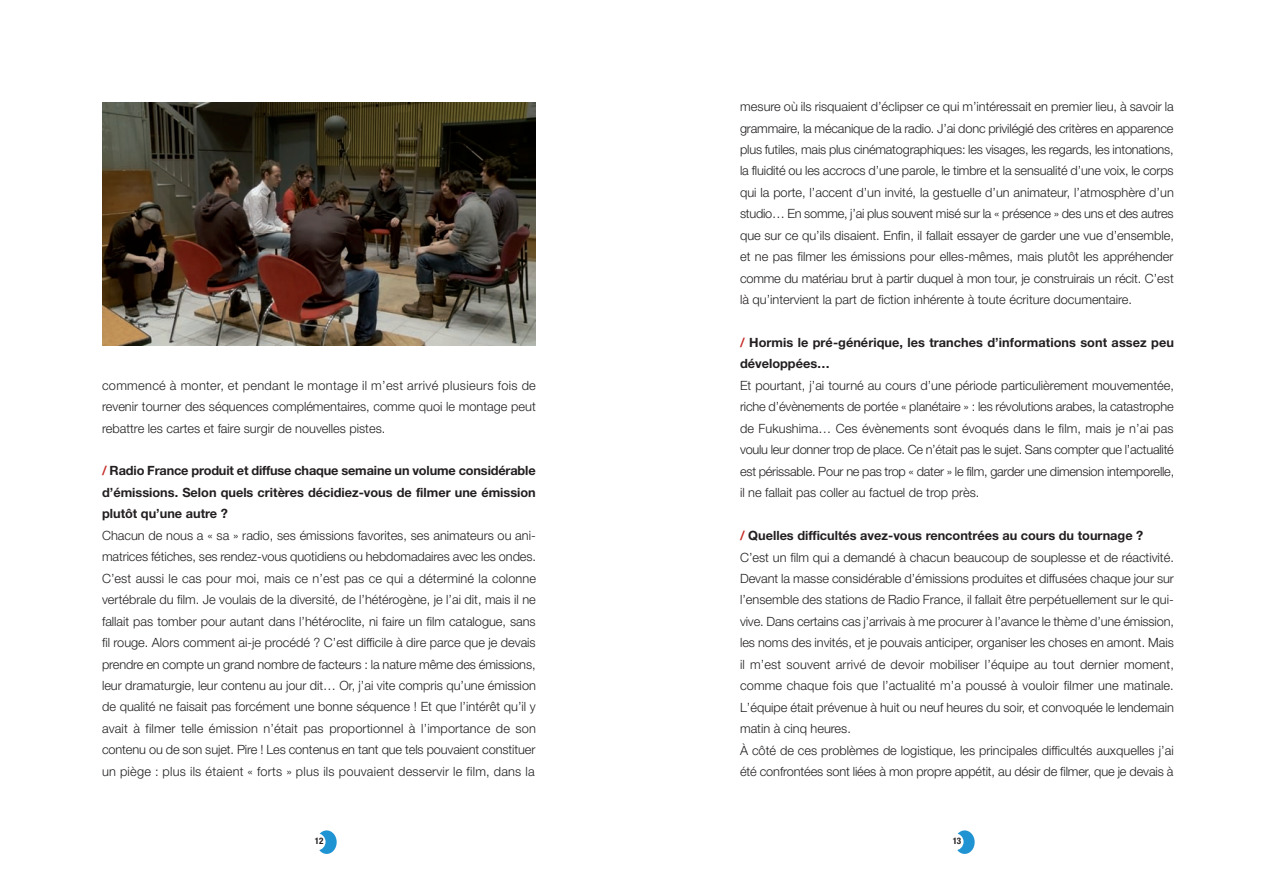
<style>
.page{position:relative;width:1276px;height:893px;background:#fff}
.page>*{position:absolute;margin:0;border:0;box-sizing:border-box;transform-origin:0 0}
.t1{font:300 12.75px/21.5px "Helvetica Neue";color:#231f20;text-align:justify}
.t2{font:700 12.75px/21.5px "Helvetica Neue";color:#231f20;text-align:justify}
.t3{font:700 condensed 9px "Helvetica Neue";color:#231f20}
.s1{color:#c42925}
.s2{font-weight:700;color:#c42925}
.s3{font-weight:700}
</style>
<div class="page">
<img style="left:102px;top:102px;width:434px;height:243px">
<div style="left:317px;top:830px;width:20px;height:24px;background:#2094d2;border-radius:50%"></div>
<div style="left:308px;top:833px;width:17px;height:17px;background:#fff;border-radius:50%"></div>
<div style="left:954px;top:830px;width:20px;height:24px;background:#2094d2;border-radius:50%"></div>
<div style="left:946px;top:833px;width:17px;height:17px;background:#fff;border-radius:50%"></div>
<p class="t1" style="left:102px;top:376px;width:435px">commencé à monter, et pendant le montage il m’est arrivé plusieurs fois de revenir tourner des séquences complémentaires, comme quoi le montage peut rebattre les cartes et faire surgir de nouvelles pistes.</p>
<p class="t2" style="left:102px;top:461px;width:435px"><span class="s1">/</span> Radio France produit et diffuse chaque semaine un volume considérable d’émissions. Selon quels critères décidiez-vous de filmer une émission plutôt qu’une autre ?</p>
<p class="t1" style="left:102px;top:526px;width:435px">Chacun de nous a « sa » radio, ses émissions favorites, ses animateurs ou ani&shy;matrices fétiches, ses rendez-vous quotidiens ou hebdomadaires avec les ondes.<br>C’est aussi le cas pour moi, mais ce n’est pas ce qui a déterminé la colonne vertébrale du film. Je voulais de la diversité, de l’hétérogène, je l’ai dit, mais il ne fallait pas tomber pour autant dans l’hétéroclite, ni faire un film catalogue, sans fil rouge. Alors comment ai-je procédé ? C’est difficile à dire parce que je devais prendre en compte un grand nombre de facteurs : la nature même des émissions, leur dramaturgie, leur contenu au jour dit… Or, j’ai vite compris qu’une émission de qualité ne faisait pas forcément une bonne séquence ! Et que l’intérêt qu’il y avait à filmer telle émission n’était pas proportionnel à l’importance de son contenu ou de son sujet. Pire ! Les contenus en tant que tels pouvaient constituer un piège : plus ils étaient « forts » plus ils pouvaient desservir le film, dans la</p>
<p class="t1" style="left:740px;top:97px;width:435px">mesure où ils risquaient d’éclipser ce qui m’intéressait en premier lieu, à savoir la grammaire, la mécanique de la radio. J’ai donc privilégié des critères en apparence plus futiles, mais plus cinématographiques: les visages, les regards, les intonations, la fluidité ou les accrocs d’une parole, le timbre et la sensualité d’une voix, le corps qui la porte, l’accent d’un invité, la gestuelle d’un animateur, l’atmosphère d’un studio… En somme, j’ai plus souvent misé sur la « présence » des uns et des autres que sur ce qu’ils disaient. Enfin, il fallait essayer de garder une vue d’ensemble, et ne pas filmer les émissions pour elles-mêmes, mais plutôt les appréhender comme du matériau brut à partir duquel à mon tour, je construirais un récit. C’est là qu’intervient la part de fiction inhérente à toute écriture documentaire.</p>
<p class="t2" style="left:740px;top:333px;width:435px"><span class="s1">/</span> Hormis le pré-générique, les tranches d’informations sont assez peu développées…</p>
<p class="t1" style="left:740px;top:376px;width:436px">Et pourtant, j’ai tourné au cours d’une période particulièrement mouvementée, riche d’évènements de portée « planétaire » : les révolutions arabes, la catastrophe de Fukushima… Ces évènements sont évoqués dans le film, mais je n’ai pas voulu leur donner trop de place. Ce n’était pas le sujet. Sans compter que l’actualité est périssable. Pour ne pas trop « dater » le film, garder une dimension intemporelle, il ne fallait pas coller au factuel de trop près.</p>
<p class="t1" style="left:740px;top:526px;width:435px;text-align:left"><span class="s2">/</span> <span class="s3">Quelles difficultés avez-vous rencontrées au cours du tournage ?<br></span>C’est un film qui a demandé à chacun beaucoup de souplesse et de réactivité.<br>Devant la masse considérable d’émissions produites et diffusées chaque jour sur l’ensemble des stations de Radio France, il fallait être perpétuellement sur le qui&shy;vive. Dans certains cas j’arrivais à me procurer à l’avance le thème d’une émission, les noms des invités, et je pouvais anticiper, organiser les choses en amont. Mais il m’est souvent arrivé de devoir mobiliser l’équipe au tout dernier moment, comme chaque fois que l’actualité m’a poussé à vouloir filmer une matinale.<br>L’équipe était prévenue à huit ou neuf heures du soir, et convoquée le lendemain matin à cinq heures.<br>À côté de ces problèmes de logistique, les principales difficultés auxquelles j’ai été confrontées sont liées à mon propre appétit, au désir de filmer, que je devais à</p>
<p class="t3" style="left:315px;top:838px;width:10px">12</p>
<p class="t3" style="left:952px;top:838px;width:10px">13</p>
</div>
